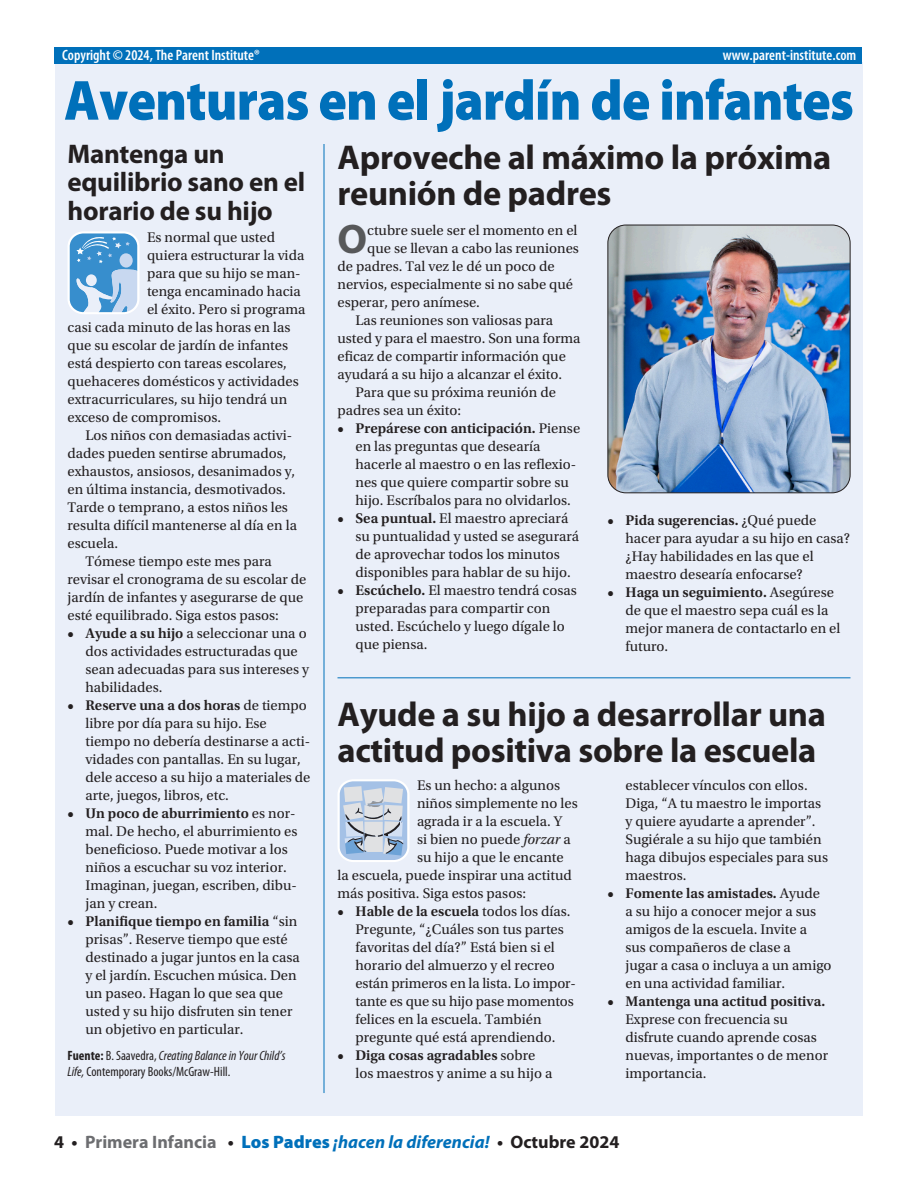
<style>
.page{position:relative;width:918px;height:1188px;background:#fff}
.page>*{position:absolute;margin:0;border:0;box-sizing:border-box;transform-origin:0 0}
.t1{font:900 57px "Myriad Pro";letter-spacing:-.015em;color:#0070ba;scale:.93 1}
.t2{font:700 41.4px "Myriad Pro";color:#57585a}
.t3{font:700 34.5px/36px "Myriad Pro";letter-spacing:-.01em;color:#231f20}
.t4{font:700 27px/28.5px "Myriad Pro";letter-spacing:-.01em;color:#231f20}
.t5{font:italic 700 18px "Myriad Pro";color:#0070ba}
.t6{font:600 condensed 15px "Myriad Pro";color:#fff}
.t7{font:14.7px/18px "Utopia Std";color:#231f20}
.t8{font:600 14.7px "Utopia Std";color:#231f20}
.t9{font:condensed 13.5px/16.5px "Myriad Pro";color:#231f20}
.s1{font-weight:600}
.s2{font-weight:700}
.s3{font-style:italic}
.s4{font-style:normal;color:#231f20}
.s5{font-style:normal;color:#6c6d70}
.s6{font-weight:900;font-style:normal}
</style>
<div class="page">
<div style="left:55px;top:63px;width:808px;height:1053px;background:#eaeff9"></div>
<hr style="left:338px;top:677px;width:512px;height:1px;background:#0070ba">
<div style="left:55px;top:48px;width:807px;height:16px;background:#0070ba"></div>
<hr style="left:324px;top:144px;width:1px;height:949px;background:#0070ba">
<svg style="left:338px;top:779px;width:71px;height:83px;background:#bfccdd"></svg>
<svg style="left:68px;top:231px;width:71px;height:83px;background:#7fb4de"></svg>
<img style="left:608px;top:225px;width:242px;height:268px">
<div style="left:608px;top:225px;width:242px;height:268px;border:1px solid #231f20;border-radius:18px"></div>
<p class="t6" style="left:62px;top:45px;width:199px">Copyright © 2024, The Parent Institute®</p>
<p class="t6" style="left:723px;top:45px;width:135px">www.parent-institute.com</p>
<h1 class="t1" style="left:64px;top:62px;width:851px">Aventuras en el jardín de infantes</h1>
<h3 class="t4" style="left:68px;top:139px;width:239px">Mantenga un equilibrio sano en el horario de su hijo</h3>
<h3 class="t3" style="left:338px;top:138px;width:495px">Aproveche al máximo la próxima reunión de padres</h3>
<h2 class="t2" style="left:338px;top:212px;width:31px">O</h2>
<p class="t7" style="left:367px;top:222px;width:212px">ctubre suele ser el momento en el</p>
<p class="t7" style="left:147px;top:229px;width:130px">Es normal que usted</p>
<p class="t7" style="left:147px;top:247px;width:159px">quiera estructurar la vida</p>
<p class="t7" style="left:147px;top:265px;width:155px">para que su hijo se man-</p>
<p class="t7" style="left:147px;top:283px;width:155px">tenga encaminado hacia</p>
<p class="t7" style="left:147px;top:301px;width:160px">el éxito. Pero si programa</p>
<p class="t7" style="left:68px;top:319px;width:224px">casi cada minuto de las horas en las</p>
<p class="t7" style="left:68px;top:337px;width:222px">que su escolar de jardín de infantes</p>
<p class="t7" style="left:68px;top:355px;width:221px">está despierto con tareas escolares,</p>
<p class="t7" style="left:68px;top:373px;width:233px">quehaceres domésticos y actividades</p>
<p class="t7" style="left:68px;top:391px;width:221px">extracurriculares, su hijo tendrá un</p>
<p class="t7" style="left:68px;top:409px;width:155px">exceso de compromisos.</p>
<p class="t7" style="left:85px;top:427px;width:208px">Los niños con demasiadas activi-</p>
<p class="t7" style="left:68px;top:445px;width:221px">dades pueden sentirse abrumados,</p>
<p class="t7" style="left:68px;top:463px;width:229px">exhaustos, ansiosos, desanimados y,</p>
<p class="t7" style="left:68px;top:481px;width:220px">en última instancia, desmotivados.</p>
<p class="t7" style="left:68px;top:499px;width:222px">Tarde o temprano, a estos niños les</p>
<p class="t7" style="left:68px;top:517px;width:231px">resulta difícil mantenerse al día en la</p>
<p class="t7" style="left:68px;top:535px;width:52px">escuela.</p>
<p class="t7" style="left:85px;top:553px;width:188px">Tómese tiempo este mes para</p>
<p class="t7" style="left:68px;top:571px;width:240px">revisar el cronograma de su escolar de</p>
<p class="t7" style="left:68px;top:589px;width:237px">jardín de infantes y asegurarse de que</p>
<p class="t7" style="left:68px;top:607px;width:213px">esté equilibrado. Siga estos pasos:</p>
<p class="t7" style="left:86px;top:625px;width:225px;text-indent:-18px"><span class="s1">• Ayude a su hijo</span> a seleccionar una o dos actividades estructuradas que sean adecuadas para sus intereses y habilidades.</p>
<p class="t7" style="left:86px;top:697px;width:227px;text-indent:-18px"><span class="s1">• Reserve una a dos horas</span> de tiempo libre por día para su hijo. Ese tiempo no debería destinarse a acti&shy;vidades con pantallas. En su lugar, dele acceso a su hijo a materiales de arte, juegos, libros, etc.</p>
<p class="t7" style="left:86px;top:805px;width:214px;text-indent:-18px"><span class="s1">• Un poco de aburrimiento</span> es nor&shy;mal. De hecho, el aburrimiento es beneficioso. Puede motivar a los niños a escuchar su voz interior.<br>Imaginan, juegan, escriben, dibu&shy;jan y crean.</p>
<p class="t7" style="left:86px;top:913px;width:216px;text-indent:-18px"><span class="s1">• Planifique tiempo en familia</span> “sin prisas”. Reserve tiempo que esté destinado a jugar juntos en la casa y el jardín. Escuchen música. Den un paseo. Hagan lo que sea que usted y su hijo disfruten sin tener un objetivo en particular.</p>
<p class="t9" style="left:68px;top:1047px;width:219px"><span class="s2">Fuente:</span> B. Saavedra, <span class="s3">Creating Balance in Your Child’s<br>Life,</span> Contemporary Books/McGraw-Hill.</p>
<p class="t7" style="left:367px;top:240px;width:213px">que se llevan a cabo las reuniones</p>
<p class="t7" style="left:337px;top:258px;width:219px">de padres. Tal vez le dé un poco de</p>
<p class="t7" style="left:337px;top:276px;width:237px">nervios, especialmente si no sabe qué</p>
<p class="t7" style="left:337px;top:294px;width:144px">esperar, pero anímese.</p>
<p class="t7" style="left:355px;top:312px;width:199px">Las reuniones son valiosas para</p>
<p class="t7" style="left:338px;top:330px;width:245px">usted y para el maestro. Son una forma</p>
<p class="t7" style="left:338px;top:348px;width:230px">eficaz de compartir información que</p>
<p class="t7" style="left:338px;top:366px;width:226px">ayudará a su hijo a alcanzar el éxito.</p>
<p class="t7" style="left:355px;top:384px;width:202px">Para que su próxima reunión de</p>
<p class="t7" style="left:338px;top:402px;width:125px">padres sea un éxito:</p>
<p class="t7" style="left:356px;top:420px;width:226px;text-indent:-18px"><span class="s1">• Prepárese con anticipación.</span> Piense en las preguntas que desearía hacerle al maestro o en las reflexio&shy;nes que quiere compartir sobre su hijo. Escríbalos para no olvidarlos.</p>
<p class="t7" style="left:356px;top:510px;width:225px;text-indent:-18px"><span class="s1">• Sea puntual.</span> El maestro apreciará su puntualidad y usted se asegurará de aprovechar todos los minutos disponibles para hablar de su hijo.</p>
<p class="t7" style="left:356px;top:582px;width:223px;text-indent:-18px"><span class="s1">• Escúchelo.</span> El maestro tendrá cosas preparadas para compartir con usted. Escúchelo y luego dígale lo que piensa.</p>
<p class="t7" style="left:626px;top:511px;width:226px;text-indent:-18px"><span class="s1">• Pida sugerencias.</span> ¿Qué puede hacer para ayudar a su hijo en casa? ¿Hay habilidades en las que el maestro desearía enfocarse?</p>
<p class="t7" style="left:626px;top:583px;width:216px;text-indent:-18px"><span class="s1">• Haga un seguimiento.</span> Asegúrese de que el maestro sepa cuál es la mejor manera de contactarlo en el futuro.</p>
<h3 class="t3" style="left:338px;top:695px;width:490px">Ayude a su hijo a desarrollar una actitud positiva sobre la escuela</h3>
<p class="t7" style="left:417px;top:776px;width:145px">Es un hecho: a algunos</p>
<p class="t7" style="left:417px;top:794px;width:162px">niños simplemente no les</p>
<p class="t7" style="left:417px;top:812px;width:147px">agrada ir a la escuela. Y</p>
<p class="t7" style="left:417px;top:830px;width:155px">si bien no puede <span class="s3">forzar</span> a</p>
<p class="t7" style="left:417px;top:848px;width:148px">su hijo a que le encante</p>
<p class="t7" style="left:338px;top:866px;width:236px">la escuela, puede inspirar una actitud</p>
<p class="t7" style="left:338px;top:884px;width:190px">más positiva. Siga estos pasos:</p>
<p class="t7" style="left:356px;top:902px;width:222px;text-indent:-18px"><span class="s1">• Hable de la escuela</span> todos los días.<br>Pregunte, “¿Cuáles son tus partes favoritas del día?” Está bien si el horario del almuerzo y el recreo están primeros en la lista. Lo impor&shy;tante es que su hijo pase momentos felices en la escuela. También pregunte qué está aprendiendo.</p>
<p class="t7" style="left:356px;top:1046px;width:198px;text-indent:-18px"><span class="s1">• Diga cosas agradables</span> sobre los maestros y anime a su hijo a</p>
<p class="t7" style="left:626px;top:776px;width:204px">establecer vínculos con ellos.<br>Diga, “A tu maestro le importas y quiere ayudarte a aprender”.<br>Sugiérale a su hijo que también haga dibujos especiales para sus maestros.</p>
<p class="t7" style="left:626px;top:884px;width:208px;text-indent:-18px"><span class="s1">• Fomente las amistades.</span> Ayude<br>a su hijo a conocer mejor a sus amigos de la escuela. Invite a<br>sus compañeros de clase a<br>jugar a casa o incluya a un amigo en una actividad familiar.</p>
<p class="t8" style="left:608px;top:993px;width:219px">• Mantenga una actitud positiva.</p>
<p class="t7" style="left:626px;top:1010px;width:204px">Exprese con frecuencia su disfrute cuando aprende cosas nuevas, importantes o de menor importancia.</p>
<p class="t5" style="left:54px;top:1130px;width:567px"><span class="s4">4 •</span> <span class="s5">Primera Infancia</span> <span class="s4">•</span> <span class="s6">Los Padres</span> ¡hacen la diferencia! <span class="s4">• Octubre 2024</span></p>
</div>
